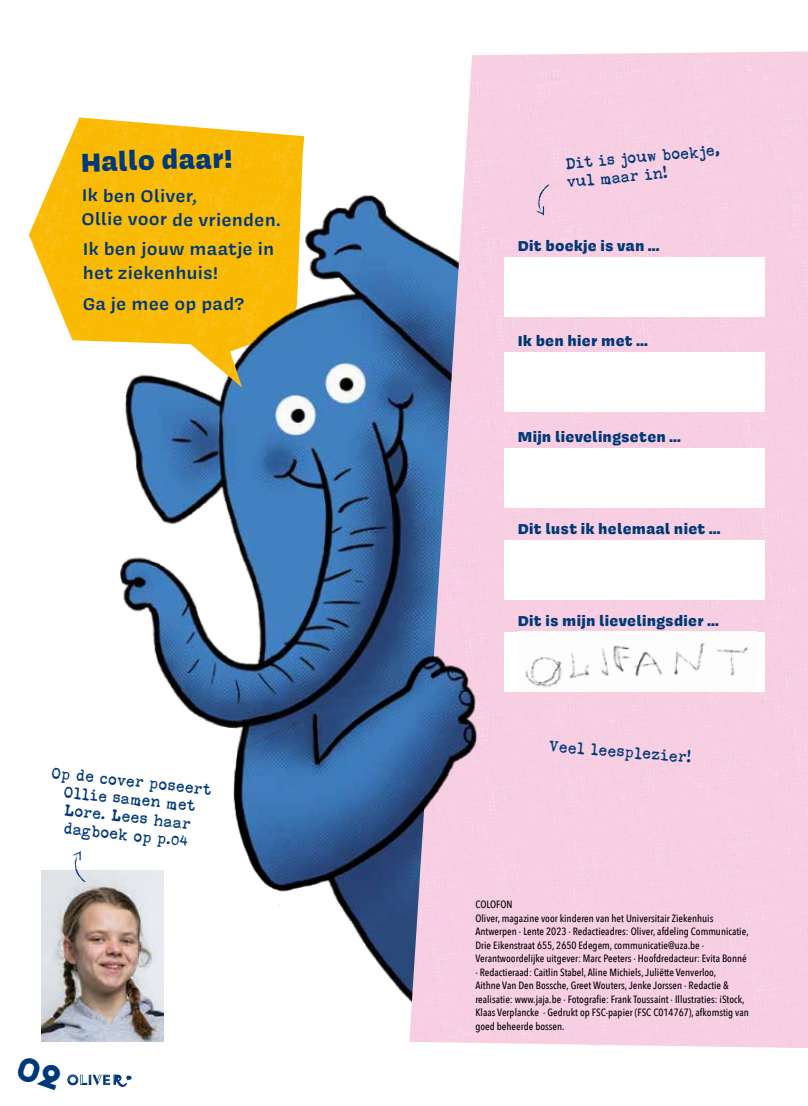
<style>
.page{position:relative;width:808px;height:1106px;background:#fff}
.page>*{position:absolute;margin:0;border:0;box-sizing:border-box;transform-origin:0 0}
.t1{font:900 30px "Covik Sans";color:#003978}
.t2{font:600 19.5px/23.7px "Covik Sans";color:#003978}
.t3{font:900 16.5px "Covik Sans";letter-spacing:.015em;color:#003978}
.t4{font:15px/18px "Sunflower";color:#003978}
.t5{font:500 10.5px/13.5px "Avenir Next Condensed";color:#000}
</style>
<div class="page">
<img style="left:42px;top:871px;width:64px;height:170px">
<img style="left:106px;top:194px;width:303px;height:848px">
<img style="left:409px;top:51px;width:399px;height:997px">
<div style="left:504px;top:257px;width:261px;height:59px;background:#fff"></div>
<div style="left:504px;top:352px;width:261px;height:60px;background:#fff"></div>
<div style="left:504px;top:448px;width:261px;height:59px;background:#fff"></div>
<div style="left:504px;top:540px;width:261px;height:59px;background:#fff"></div>
<div style="left:504px;top:632px;width:261px;height:59px;background:#fff"></div>
<svg style="left:534px;top:184px;width:16px;height:32px"></svg>
<img style="left:525px;top:643px;width:223px;height:45px">
<img style="left:164px;top:586px;width:337px;height:325px">
<img style="left:29px;top:117px;width:275px;height:270px">
<svg style="left:71px;top:850px;width:15px;height:32px"></svg>
<img style="left:105px;top:296px;width:299px;height:53px">
<svg style="left:67px;top:1074px;width:65px;height:13px"></svg>
<h1 class="t1" style="left:80px;top:140px;width:154px;rotate:-1deg">Hallo daar!</h1>
<h2 class="t2" style="left:82px;top:183px;width:200px">Ik ben Oliver,<br>Ollie voor de vrienden.</h2>
<h2 class="t2" style="left:83px;top:237px;width:193px">Ik ben jouw maatje in het ziekenhuis!</h2>
<h2 class="t2" style="left:83px;top:291px;width:163px">Ga je mee op pad?</h2>
<h3 class="t4" style="left:52px;top:763px;width:162px;text-align:center;rotate:6deg">Op de cover poseert<br>Ollie samen met<br>Lore. Lees haar dagboek op p.04</h3>
<h3 class="t4" style="left:564px;top:155px;width:157px;rotate:-5deg">Dit is jouw boekje, vul maar in!</h3>
<h3 class="t3" style="left:518px;top:234px;width:143px">Dit boekje is van …</h3>
<h3 class="t3" style="left:518px;top:329px;width:131px">Ik ben hier met …</h3>
<h3 class="t3" style="left:518px;top:425px;width:164px">Mijn lievelingseten …</h3>
<h3 class="t3" style="left:518px;top:517px;width:204px">Dit lust ik helemaal niet …</h3>
<h3 class="t3" style="left:518px;top:608px;width:202px">Dit is mijn lievelingsdier …</h3>
<h3 class="t4" style="left:550px;top:736px;width:144px;rotate:5deg">Veel leesplezier!</h3>
<p class="t5" style="left:475px;top:897px;width:275px">COLOFON<br>Oliver, magazine voor kinderen van het Universitair Ziekenhuis Antwerpen · Lente 2023 · Redactieadres: Oliver, afdeling Communicatie, Drie Eikenstraat 655, 2650 Edegem, communicatie@uza.be · Verantwoordelijke uitgever: Marc Peeters · Hoofdredacteur: Evita Bonné · Redactieraad: Caitlin Stabel, Aline Michiels, Juliëtte Venverloo,<br>Aithne Van Den Bossche, Greet Wouters, Jenke Jorssen · Redactie &amp; realisatie: www.jaja.be · Fotografie: Frank Toussaint · Illustraties: iStock, Klaas Verplancke · Gedrukt op FSC-papier (FSC C014767), afkomstig van goed beheerde bossen.</p>
</div>
